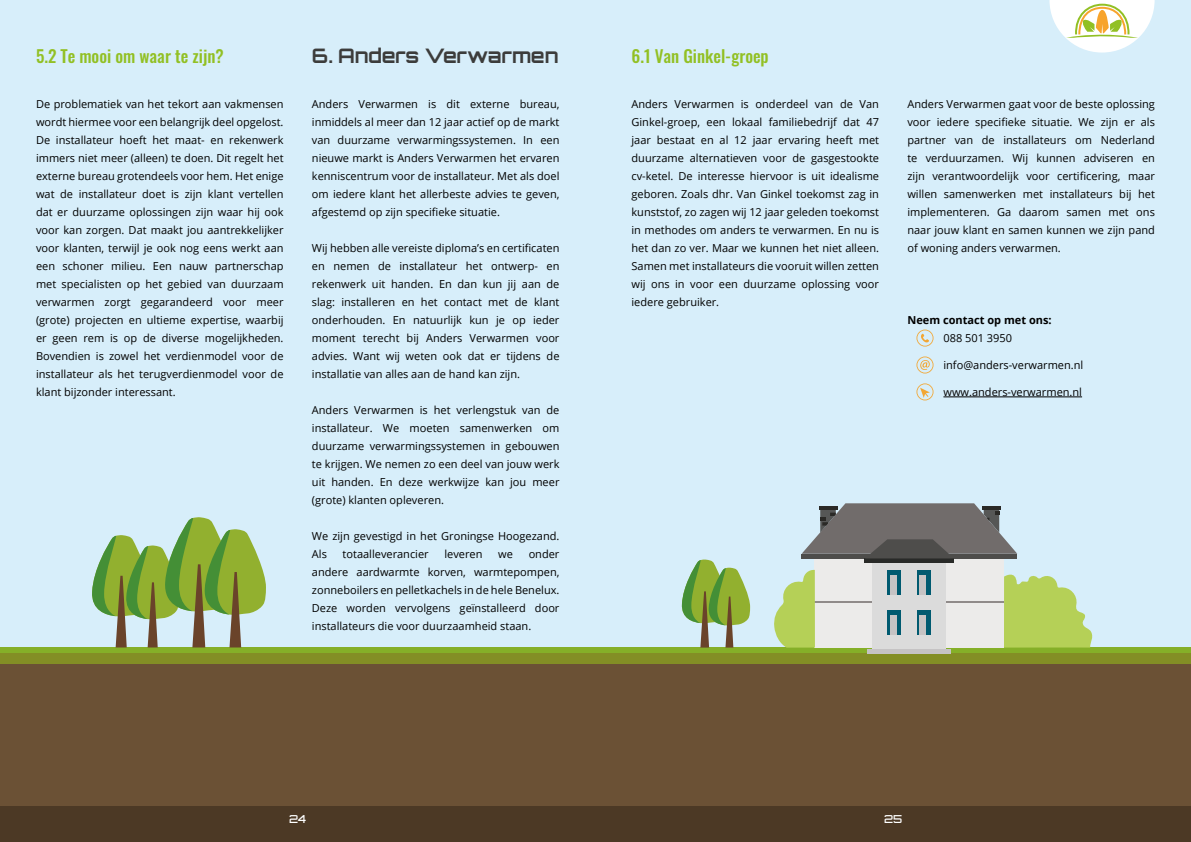
<style>
.page{position:relative;width:1191px;height:842px;background:#fff}
.page>*{position:absolute;margin:0;border:0;box-sizing:border-box;transform-origin:0 0}
.t1{font:700 20px "Orbitron";letter-spacing:-.015em;color:#3c3c3b}
.t2{font:500 17px "Oswald";color:#92c024}
.t3{font:11px/18px "Open Sans";color:#000;text-align:justify}
.t4{font:700 11px "Open Sans";color:#000}
.t5{font:500 11px "Orbitron";color:#fff}
</style>
<div class="page">
<div style="left:0;top:806px;width:1191px;height:36px;background:#4c3925"></div>
<div style="left:0;top:0;width:1191px;height:81px;background:#d7eefa"></div>
<svg style="left:1049px;top:0;width:105px;height:53px"></svg>
<div style="left:0;top:55px;width:1191px;height:725px;background:#d7eefa"></div>
<div style="left:0;top:653px;width:1191px;height:153px;background:#6b5135"></div>
<div style="left:0;top:653px;width:1191px;height:11px;background:#838e25"></div>
<div style="left:0;top:648px;width:1191px;height:5px;background:#85af28"></div>
<div style="left:815px;top:559px;width:189px;height:88px;background:#ecebea"></div>
<div style="left:801px;top:554px;width:216px;height:5px;background:#4e4d4b"></div>
<div style="left:865px;top:558px;width:89px;height:5px;background:#292a28"></div>
<hr style="left:867px;top:649px;width:84px;height:4px;background:#c5c3c4">
<hr style="left:815px;top:601px;width:189px;height:2px;background:#908b8a">
<div style="left:872px;top:563px;width:74px;height:86px;background:#dbdbdb"></div>
<div style="left:887px;top:570px;width:14px;height:25px;background:#005a70"></div>
<div style="left:890px;top:575px;width:6px;height:20px;background:#c5c3c4"></div>
<div style="left:917px;top:570px;width:13px;height:25px;background:#005a70"></div>
<div style="left:919px;top:575px;width:7px;height:20px;background:#c5c3c4"></div>
<div style="left:887px;top:609px;width:14px;height:25px;background:#005a70"></div>
<div style="left:890px;top:615px;width:6px;height:19px;background:#c5c3c4"></div>
<div style="left:917px;top:609px;width:13px;height:25px;background:#005a70"></div>
<div style="left:919px;top:615px;width:7px;height:19px;background:#c5c3c4"></div>
<svg style="left:801px;top:503px;width:216px;height:51px;background:#7b7b7c"></svg>
<svg style="left:1004px;top:574px;width:89px;height:74px"></svg>
<svg style="left:773px;top:569px;width:42px;height:79px"></svg>
<svg style="left:681px;top:559px;width:69px;height:89px"></svg>
<svg style="left:92px;top:517px;width:174px;height:130px"></svg>
<svg style="left:916px;top:330px;width:17px;height:17px"></svg>
<svg style="left:916px;top:356px;width:17px;height:17px"></svg>
<svg style="left:916px;top:383px;width:17px;height:17px"></svg>
<hr style="left:943px;top:397px;width:139px;height:1px;background:#000">
<h2 class="t2" style="left:36px;top:49px;width:189px">5.2 Te mooi om waar te zijn?</h2>
<p class="t3" style="left:36px;top:96px;width:249px">De problematiek van het tekort aan vakmensen wordt hiermee voor een belangrijk deel opgelost.<br>De installateur hoeft het maat- en rekenwerk immers niet meer (alleen) te doen. Dit regelt het externe bureau grotendeels voor hem. Het enige wat de installateur doet is zijn klant vertellen dat er duurzame oplossingen zijn waar hij ook voor kan zorgen. Dat maakt jou aantrekkelijker voor klanten, terwijl je ook nog eens werkt aan een schoner milieu. Een nauw partnerschap met specialisten op het gebied van duurzaam verwarmen zorgt gegarandeerd voor meer (grote) projecten en ultieme expertise, waarbij er geen rem is op de diverse mogelijkheden.<br>Bovendien is zowel het verdienmodel voor de installateur als het terugverdienmodel voor de klant bijzonder interessant.</p>
<h1 class="t1" style="left:312px;top:48px;width:248px">6. Anders Verwarmen</h1>
<h2 class="t2" style="left:631px;top:49px;width:139px">6.1 Van Ginkel-groep</h2>
<p class="t3" style="left:312px;top:96px;width:249px">Anders Verwarmen is dit externe bureau, inmiddels al meer dan 12 jaar actief op de markt van duurzame verwarmingssystemen. In een nieuwe markt is Anders Verwarmen het ervaren kenniscentrum voor de installateur. Met als doel om iedere klant het allerbeste advies te geven, afgestemd op zijn specifieke situatie.</p>
<p class="t3" style="left:312px;top:239px;width:249px">Wij hebben alle vereiste diploma’s en certificaten en nemen de installateur het ontwerp- en rekenwerk uit handen. En dan kun jij aan de slag: installeren en het contact met de klant onderhouden. En natuurlijk kun je op ieder moment terecht bij Anders Verwarmen voor advies. Want wij weten ook dat er tijdens de installatie van alles aan de hand kan zijn.</p>
<p class="t3" style="left:312px;top:402px;width:249px">Anders Verwarmen is het verlengstuk van de installateur. We moeten samenwerken om duurzame verwarmingssystemen in gebouwen te krijgen. We nemen zo een deel van jouw werk uit handen. En deze werkwijze kan jou meer (grote) klanten opleveren.</p>
<p class="t3" style="left:312px;top:528px;width:249px">We zijn gevestigd in het Groningse Hoogezand.<br>Als</p>
<p class="t3" style="left:312px;top:546px;width:249px;text-indent:217px">onder andere aardwarmte korven, warmtepompen, zonneboilers en pelletkachels in de hele Benelux.<br>Deze worden vervolgens geïnstalleerd door installateurs die voor duurzaamheid staan.</p>
<p class="t3" style="left:343px;top:546px;width:88px">totaalleverancier</p>
<p class="t3" style="left:444px;top:546px;width:40px">leveren</p>
<p class="t3" style="left:498px;top:546px;width:16px">we</p>
<p class="t3" style="left:631px;top:96px;width:249px">Anders Verwarmen is onderdeel van de Van Ginkel-groep, een lokaal familiebedrijf dat 47 jaar bestaat en al 12 jaar ervaring heeft met duurzame alternatieven voor de gasgestookte cv-ketel. De interesse hiervoor is uit idealisme geboren. Zoals dhr. Van Ginkel toekomst zag in kunststof, zo zagen wij 12 jaar geleden toekomst in methodes om anders te verwarmen. En nu is het dan zo ver. Maar we kunnen het niet alleen.<br>Samen met installateurs die vooruit willen zetten wij ons in voor een duurzame oplossing voor iedere gebruiker.</p>
<p class="t3" style="left:907px;top:96px;width:249px">Anders Verwarmen gaat voor de beste oplossing voor iedere specifieke situatie. We zijn er als partner van de installateurs om Nederland te verduurzamen. Wij kunnen adviseren en zijn verantwoordelijk voor certificering, maar willen samenwerken met installateurs bij het implementeren. Ga daarom samen met ons naar jouw klant en samen kunnen we zijn pand of woning anders verwarmen.</p>
<p class="t4" style="left:907px;top:316px;width:146px">Neem contact op met ons:</p>
<p class="t3" style="left:943px;top:330px;width:70px">088 501 3950</p>
<p class="t3" style="left:943px;top:357px;width:141px">info@anders-verwarmen.nl</p>
<p class="t3" style="left:943px;top:384px;width:140px">www.anders-verwarmen.nl</p>
<p class="t5" style="left:289px;top:815px;width:19px">24</p>
<p class="t5" style="left:884px;top:815px;width:20px">25</p>
</div>
